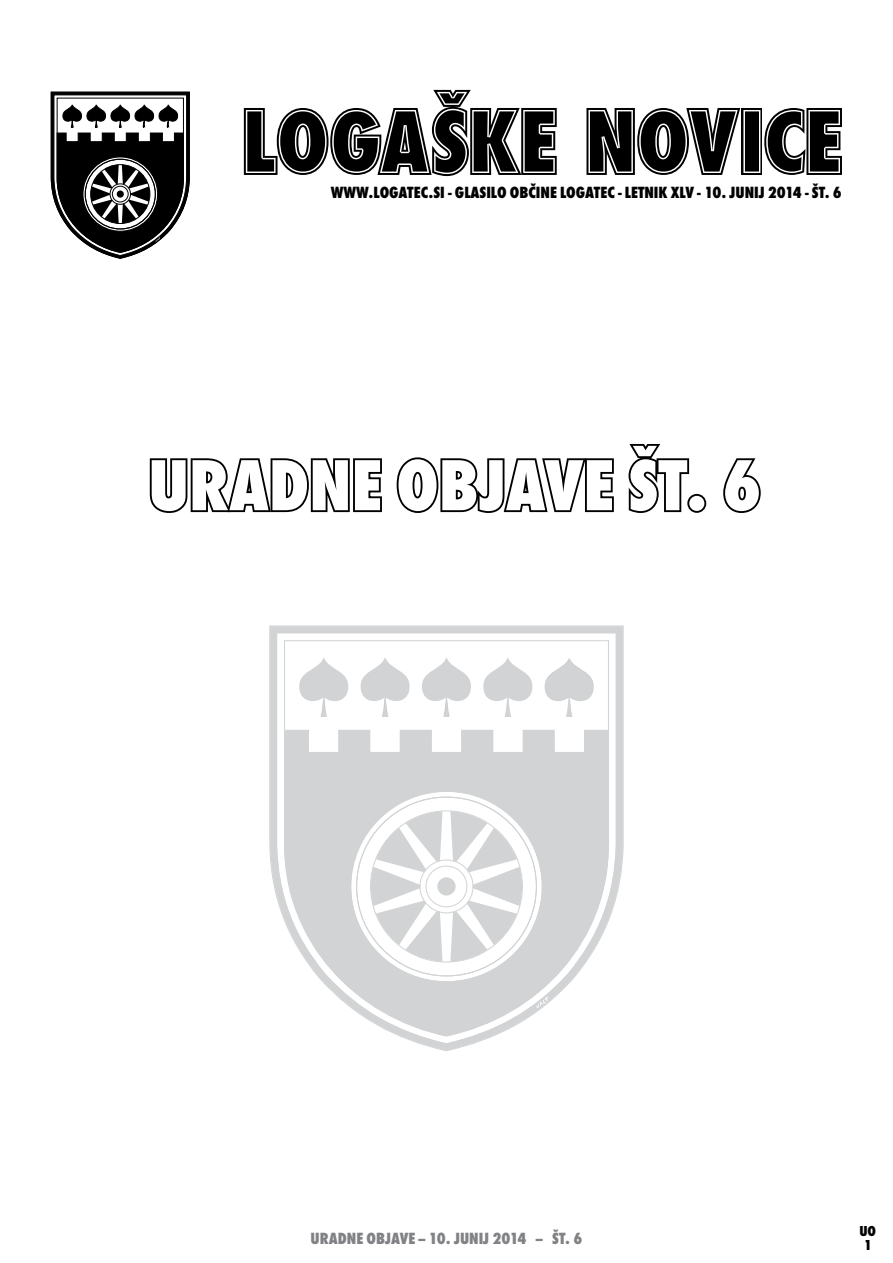
<style>
.page{position:relative;width:893px;height:1263px;background:#fff}
.page>*{position:absolute;margin:0;border:0;box-sizing:border-box;transform-origin:0 0}
.t1{font:75px "Futura TEE Extr Bold Cond";color:#fff}
.t2{font:16.8px "Futura TEE Extr Bold Cond";color:#000}
.t3{font:16.8px "Futura TEE Extr Bold Cond";color:#808285}
.t4{font:15px/13.5px "Futura TEE Extr Bold Cond";color:#000}
</style>
<div class="page">
<svg style="left:244px;top:89px;width:313px;height:87px"></svg>
<svg style="left:586px;top:108px;width:256px;height:67px"></svg>
<svg style="left:51px;top:92px;width:139px;height:167px"></svg>
<svg style="left:270px;top:626px;width:353px;height:424px;fill:#d4d6d7"></svg>
<svg style="left:276px;top:632px;width:341px;height:412px"></svg>
<svg style="left:284px;top:640px;width:325px;height:397px"></svg>
<svg style="left:297px;top:655px;width:53px;height:62px"></svg>
<svg style="left:359px;top:655px;width:53px;height:62px"></svg>
<svg style="left:420px;top:655px;width:53px;height:62px"></svg>
<svg style="left:481px;top:655px;width:53px;height:62px"></svg>
<svg style="left:542px;top:658px;width:54px;height:59px"></svg>
<svg style="left:536px;top:996px;width:12px;height:12px"></svg>
<svg style="left:350px;top:791px;width:193px;height:191px"></svg>
<svg style="left:149px;top:458px;width:233px;height:55px"></svg>
<svg style="left:396px;top:457px;width:218px;height:56px"></svg>
<svg style="left:628px;top:444px;width:62px;height:69px"></svg>
<div style="left:687px;top:494px;width:19px;height:19px;border:4px solid #000;border-radius:50%"></div>
<svg style="left:723px;top:458px;width:38px;height:55px"></svg>
<p class="t2" style="left:331px;top:183px;width:513px">WWW.LOGATEC.SI - GLASILO OBČINE LOGATEC - LETNIK XLV - 10. JUNIJ 2014 - ŠT. 6</p>
<h1 class="t1" style="left:148px;top:443px;width:615px">URADNE OBJAVE ŠT. 6</h1>
<p class="t3" style="left:311px;top:1229px;width:273px">URADNE OBJAVE–10. JUNIJ 2014 – ŠT. 6</p>
<p class="t4" style="left:859px;top:1225px;width:18px">UO<br>1</p>
</div>
